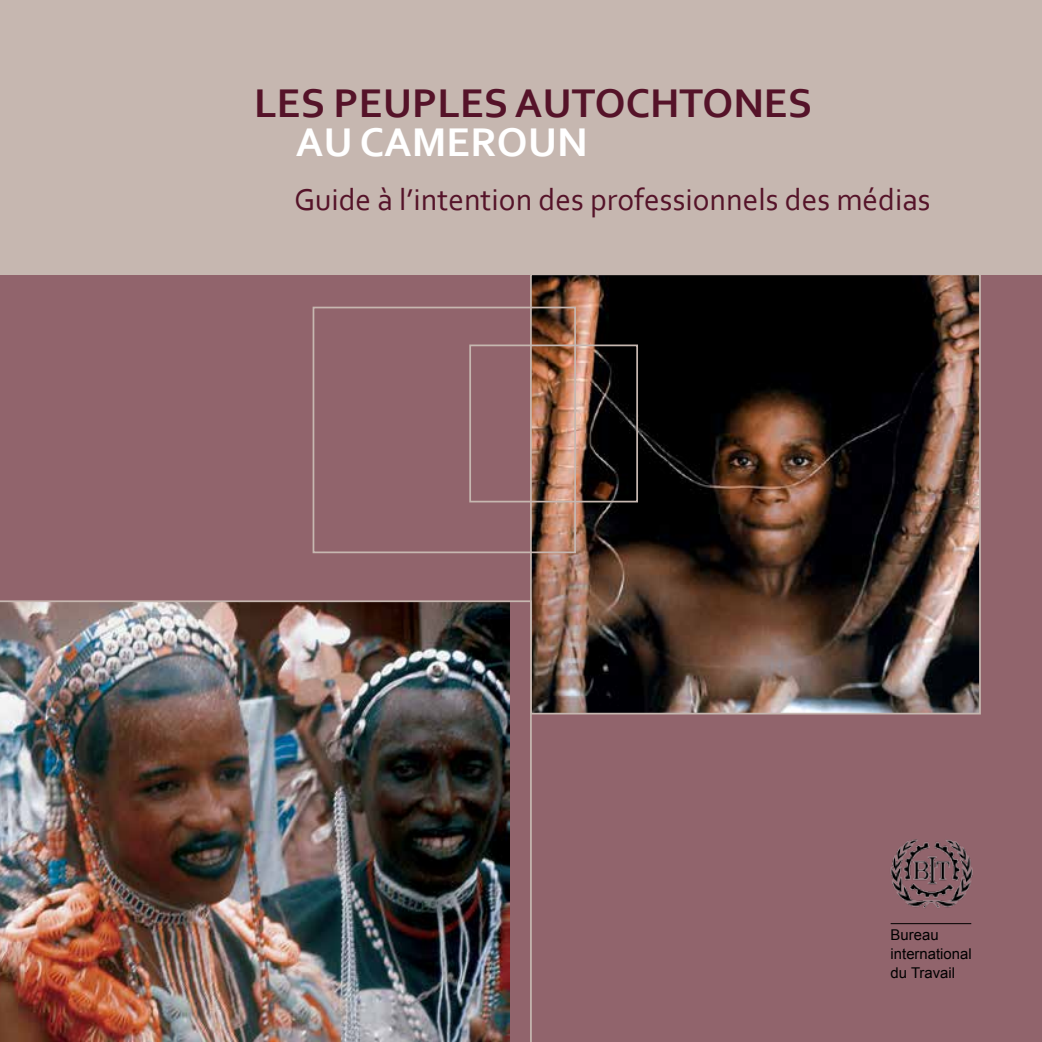
<style>
.page{position:relative;width:1042px;height:1042px;background:#fff}
.page>*{position:absolute;margin:0;border:0;box-sizing:border-box;transform-origin:0 0}
.t1{font:700 42px "Corbel";color:#551329}
.t2{font:700 42px "Corbel";color:#fff}
.t3{font:31.5px "Corbel";color:#551329}
.t4{font:14.88px/18.9px "Arial";color:#000}
</style>
<div class="page">
<div style="left:0;top:273px;width:1042px;height:769px;background:#91646c"></div>
<div style="left:0;top:0;width:1042px;height:274px;background:#c6b7b0"></div>
<img style="left:533px;top:276px;width:445px;height:435px">
<div style="left:530px;top:273px;width:451px;height:441px;border:2px solid #c6b7b0"></div>
<img style="left:0;top:600px;width:532px;height:442px">
<div style="left:313px;top:307px;width:263px;height:246px;border:2px solid #c6b7b0"></div>
<div style="left:469px;top:344px;width:169px;height:158px;border:2px solid #c6b7b0"></div>
<img style="left:890px;top:839px;width:83px;height:85px">
<hr style="left:890px;top:923px;width:81px;height:1px;background:#000">
<h1 class="t1" style="left:254px;top:77px;width:559px">LES PEUPLES AUTOCHTONES</h1>
<h1 class="t2" style="left:296px;top:116px;width:293px">AU CAMEROUN</h1>
<p class="t3" style="left:294px;top:180px;width:638px">Guide à l’intention des professionnels des médias</p>
<p class="t4" style="left:890px;top:925px;width:83px">Bureau international du Travail</p>
</div>
